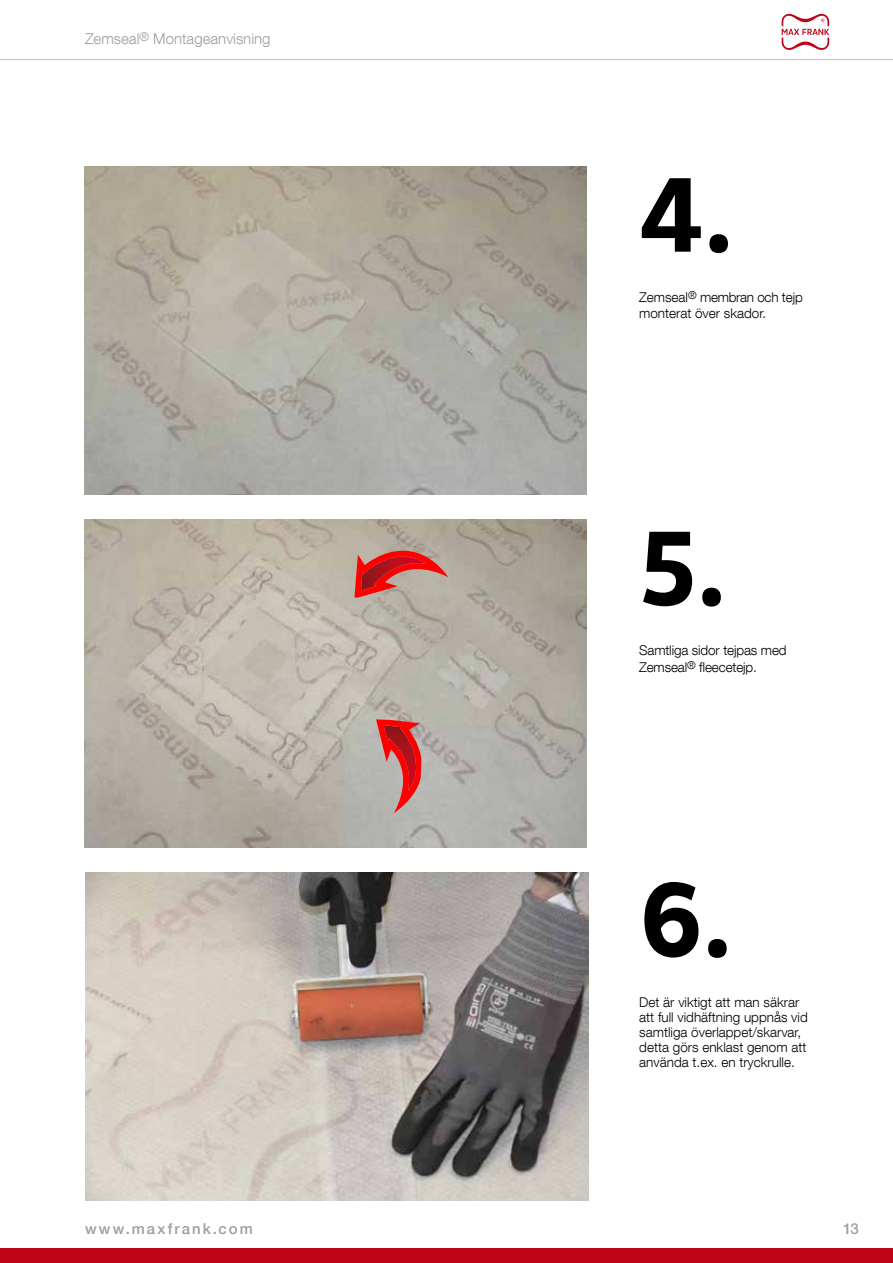
<style>
.page{position:relative;width:893px;height:1263px;background:#fff}
.page>*{position:absolute;margin:0;border:0;box-sizing:border-box;transform-origin:0 0}
.t1{font:700 108px "Pluto Sans Cond";color:#000}
.t2{font:300 15px "Helvetica Neue LT Com";color:#9c9e9f}
.t3{font:500 15px "Helvetica Neue LT Com";letter-spacing:.13em;color:#9c9e9f}
.t4{font:300 13.5px/15px "Helvetica Neue LT Com";color:#000}
</style>
<div class="page">
<img style="left:85px;top:167px;width:502px;height:328px">
<img style="left:85px;top:520px;width:502px;height:328px">
<img style="left:86px;top:872px;width:502px;height:328px">
<img style="left:354px;top:551px;width:94px;height:46px">
<img style="left:376px;top:719px;width:45px;height:94px">
<hr style="left:0;top:59px;width:893px;height:1px;background:#bbbdbe">
<svg style="left:782px;top:14px;width:47px;height:36px"></svg>
<div style="left:0;top:1248px;width:893px;height:15px;background:#c00418"></div>
<p class="t2" style="left:85px;top:29px;width:187px">Zemseal<sup>®</sup> Montageanvisning</p>
<h1 class="t1" style="left:639px;top:154px;width:95px">4.</h1>
<p class="t4" style="left:639px;top:289px;width:165px;line-height:16.2px">Zemseal<sup>®</sup> membran och tejp monterat över skador.</p>
<h1 class="t1" style="left:639px;top:507px;width:88px">5.</h1>
<p class="t4" style="left:639px;top:642px;width:149px;line-height:16.2px">Samtliga sidor tejpas med<br>Zemseal<sup>®</sup> fleecetejp.</p>
<h1 class="t1" style="left:639px;top:858px;width:94px">6.</h1>
<p class="t4" style="left:639px;top:994px;width:170px">Det är viktigt att man säkrar att full vidhäftning uppnås vid samtliga överlappet/skarvar, detta görs enklast genom att använda t.ex. en tryckrulle.</p>
<p class="t3" style="left:85px;top:1220px;width:169px">www.maxfrank.com</p>
<p class="t3" style="left:843px;top:1220px;width:17px">13</p>
</div>
